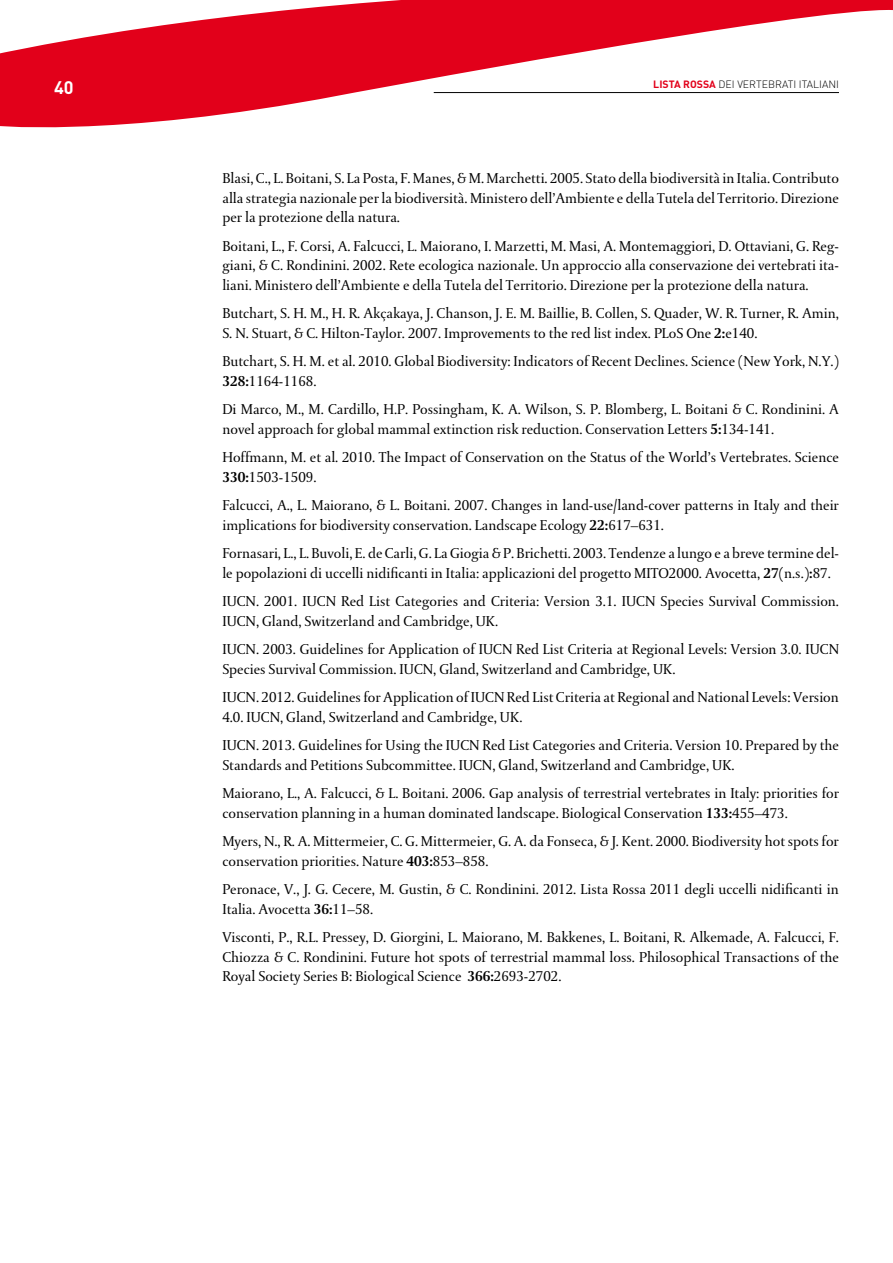
<style>
.page{position:relative;width:893px;height:1263px;background:#fff}
.page>*{position:absolute;margin:0;border:0;box-sizing:border-box;transform-origin:0 0}
.t1{font:700 18px "DIN";color:#fff}
.t2{font:15px/19.5px "DTL Paradox T";color:#000}
.t3{font:300 10.5px "DIN";color:#000}
.s1{font-weight:700;color:#e2001a}
.s2{font-weight:700}
</style>
<div class="page">
<svg style="left:0;top:0;width:892px;height:128px"></svg>
<hr style="left:434px;top:92px;width:405px;height:1px;background:#000">
<p class="t1" style="left:54px;top:76px;width:21px">40</p>
<p class="t3" style="left:653px;top:78px;width:187px"><span class="s1">LISTA ROSSA</span> DEI VERTEBRATI ITALIANI</p>
<p class="t2" style="left:222px;top:169px;width:618px;text-align:justify">Blasi, C., L. Boitani, S. La Posta, F. Manes, &amp; M. Marchetti. 2005. Stato della biodiversità in Italia. Contributo alla strategia nazionale per la biodiversità. Ministero dell’Ambiente e della Tutela del Territorio. Direzione per la protezione della natura.</p>
<p class="t2" style="left:222px;top:236px;width:618px;text-align:justify">Boitani, L., F. Corsi, A. Falcucci, L. Maiorano, I. Marzetti, M. Masi, A. Montemaggiori, D. Ottaviani, G. Reg&shy;giani, &amp; C. Rondinini. 2002. Rete ecologica nazionale. Un approccio alla conservazione dei vertebrati ita&shy;liani. Ministero dell’Ambiente e della Tutela del Territorio. Direzione per la protezione della natura.</p>
<p class="t2" style="left:222px;top:304px;width:618px">Butchart, S. H. M., H. R. Akçakaya, J. Chanson, J. E. M. Baillie, B. Collen, S. Quader, W. R. Turner, R. Amin,<br>S. N. Stuart, &amp; C. Hilton-Taylor. 2007. Improvements to the red list index. PLoS One <span class="s2">2:</span>e140.</p>
<p class="t2" style="left:222px;top:352px;width:618px">Butchart, S. H. M. et al. 2010. Global Biodiversity: Indicators of Recent Declines. Science (New York, N.Y.)<br><span class="s2">328:</span>1164-1168.</p>
<p class="t2" style="left:222px;top:400px;width:618px">Di Marco, M., M. Cardillo, H.P. Possingham, K. A. Wilson, S. P. Blomberg, L. Boitani &amp; C. Rondinini. A novel approach for global mammal extinction risk reduction. Conservation Letters <span class="s2">5:</span>134-141.</p>
<p class="t2" style="left:222px;top:448px;width:618px">Hoffmann, M. et al. 2010. The Impact of Conservation on the Status of the World’s Vertebrates. Science<br><span class="s2">330:</span>1503-1509.</p>
<p class="t2" style="left:222px;top:496px;width:618px">Falcucci, A., L. Maiorano, &amp; L. Boitani. 2007. Changes in land-use/land-cover patterns in Italy and their implications for biodiversity conservation. Landscape Ecology <span class="s2">22:</span>617–631.</p>
<p class="t2" style="left:222px;top:544px;width:618px">Fornasari, L., L. Buvoli, E. de Carli, G. La Giogia &amp; P. Brichetti. 2003. Tendenze a lungo e a breve termine del&shy;le popolazioni di uccelli nidificanti in Italia: applicazioni del progetto MITO2000. Avocetta, <span class="s2">27</span>(n.s.)<span class="s2">:</span>87.</p>
<p class="t2" style="left:222px;top:592px;width:618px">IUCN. 2001. IUCN Red List Categories and Criteria: Version 3.1. IUCN Species Survival Commission.<br>IUCN, Gland, Switzerland and Cambridge, UK.</p>
<p class="t2" style="left:222px;top:640px;width:618px">IUCN. 2003. Guidelines for Application of IUCN Red List Criteria at Regional Levels: Version 3.0. IUCN<br>Species Survival Commission. IUCN, Gland, Switzerland and Cambridge, UK.</p>
<p class="t2" style="left:222px;top:688px;width:618px">IUCN. 2012. Guidelines for Application of IUCN Red List Criteria at Regional and National Levels: Version<br>4.0. IUCN, Gland, Switzerland and Cambridge, UK.</p>
<p class="t2" style="left:222px;top:736px;width:618px">IUCN. 2013. Guidelines for Using the IUCN Red List Categories and Criteria. Version 10. Prepared by the<br>Standards and Petitions Subcommittee. IUCN, Gland, Switzerland and Cambridge, UK.</p>
<p class="t2" style="left:222px;top:784px;width:618px">Maiorano, L., A. Falcucci, &amp; L. Boitani. 2006. Gap analysis of terrestrial vertebrates in Italy: priorities for conservation planning in a human dominated landscape. Biological Conservation <span class="s2">133:</span>455–473.</p>
<p class="t2" style="left:222px;top:832px;width:618px">Myers, N., R. A. Mittermeier, C. G. Mittermeier, G. A. da Fonseca, &amp; J. Kent. 2000. Biodiversity hot spots for conservation priorities. Nature <span class="s2">403:</span>853–858.</p>
<p class="t2" style="left:222px;top:880px;width:618px">Peronace, V., J. G. Cecere, M. Gustin, &amp; C. Rondinini. 2012. Lista Rossa 2011 degli uccelli nidificanti in<br>Italia. Avocetta <span class="s2">36:</span>11–58.</p>
<p class="t2" style="left:222px;top:928px;width:618px;text-align:justify">Visconti, P., R.L. Pressey, D. Giorgini, L. Maiorano, M. Bakkenes, L. Boitani, R. Alkemade, A. Falcucci, F.<br>Chiozza &amp; C. Rondinini. Future hot spots of terrestrial mammal loss. Philosophical Transactions of the Royal Society Series B: Biological Science <span class="s2">366:</span>2693-2702.</p>
</div>
